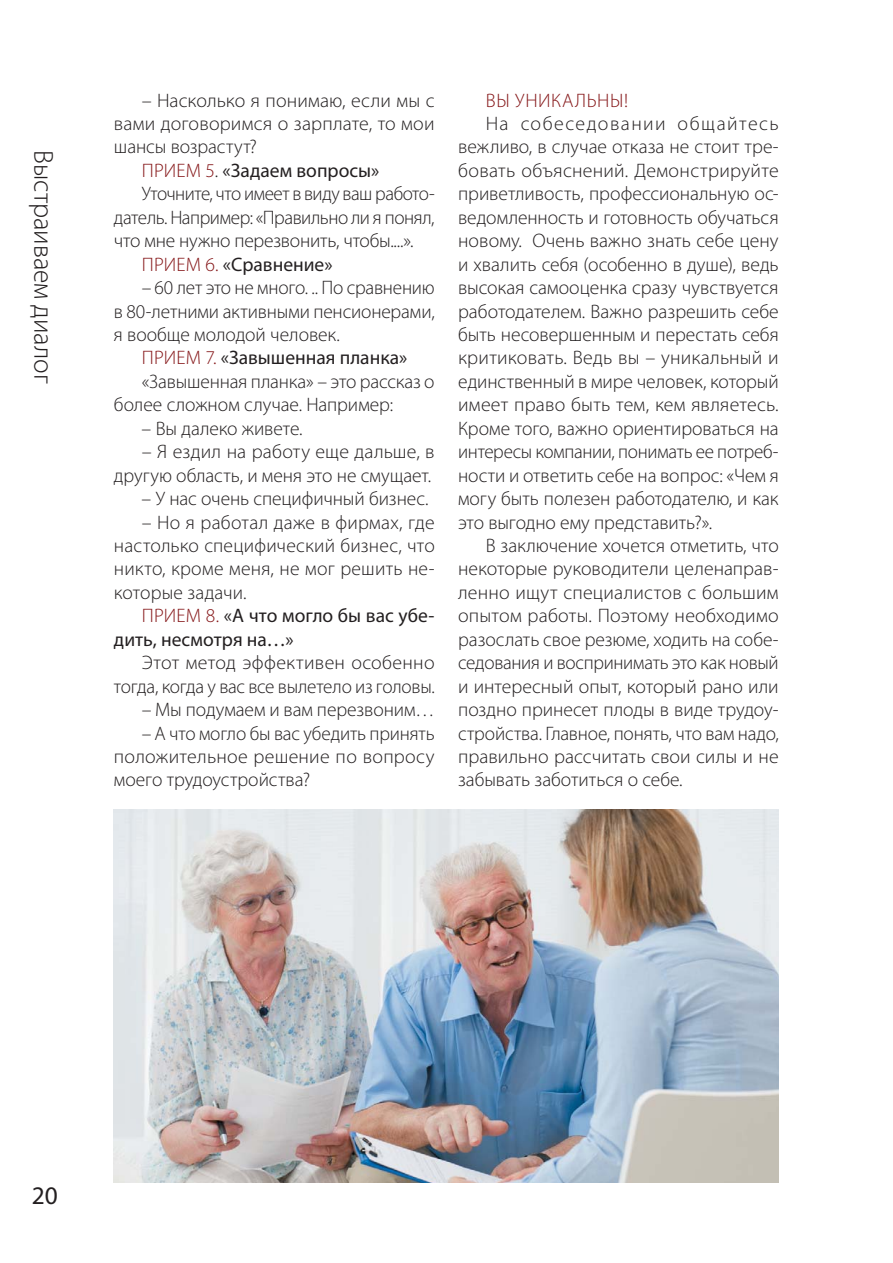
<style>
.page{position:relative;width:893px;height:1263px;background:#fff}
.page>*{position:absolute;margin:0;border:0;box-sizing:border-box;transform-origin:0 0}
.t1{font:300 27.3px "Myriad Pro";color:#231f20}
.t2{font:25.35px "Myriad Pro";color:#231f20}
.t3{font:300 19.5px/23.4px "Myriad Pro";color:#231f20;text-align:justify}
.t4{font:19.5px/23.4px "Myriad Pro";color:#231f20}
.t5{font:300 19.5px "Myriad Pro";letter-spacing:-.025em;color:#231f20}
.t6{font:300 19.5px "Myriad Pro";letter-spacing:-.02em;color:#231f20}
.t7{font:300 19.5px "Myriad Pro";letter-spacing:.03em;color:#851618}
.s1{font-weight:300;color:#851618}
.s2{font-weight:300}
</style>
<div class="page">
<img style="left:114px;top:810px;width:665px;height:372px">
<h1 class="t1" style="left:54px;top:150px;width:235px;rotate:90deg">Выстраиваем диалог</h1>
<p class="t3" style="left:142px;top:90px;width:294px">– Насколько я понимаю, если мы с</p>
<p class="t3" style="left:114px;top:113px;width:322px">вами договоримся о зарплате, то мои</p>
<p class="t3" style="left:114px;top:137px;width:144px">шансы возрастут?</p>
<p class="t4" style="left:142px;top:158px;width:239px"><span class="s1">ПРИЕМ 5</span><span class="s2">.</span> «Задаем вопросы»</p>
<p class="t6" style="left:142px;top:186px;width:295px">Уточните, что имеет в виду ваш работо-</p>
<p class="t5" style="left:114px;top:210px;width:322px">датель. Например: «Правильно ли я понял,</p>
<p class="t3" style="left:114px;top:230px;width:301px">что мне нужно перезвонить, чтобы....».</p>
<p class="t4" style="left:142px;top:252px;width:192px"><span class="s1">ПРИЕМ 6.</span> «Сравнение»</p>
<p class="t3" style="left:114px;top:277px;width:322px;text-indent:28px">– 60 лет это не много. .. По сравнению в 80-летними активными пенсионерами, я вообще молодой человек.</p>
<p class="t4" style="left:142px;top:346px;width:267px"><span class="s1">ПРИЕМ 7.</span> «Завышенная планка»</p>
<p class="t3" style="left:142px;top:371px;width:294px">«Завышенная планка» – это рассказ о</p>
<p class="t3" style="left:114px;top:394px;width:281px">более сложном случае. Например:</p>
<p class="t3" style="left:142px;top:418px;width:162px">– Вы далеко живете.</p>
<p class="t3" style="left:114px;top:441px;width:322px;text-align:right">– Я ездил на работу еще дальше, в другую область, и меня это не смущает.</p>
<p class="t3" style="left:142px;top:488px;width:288px">– У нас очень специфичный бизнес.</p>
<p class="t3" style="left:114px;top:512px;width:322px;text-indent:28px">– Но я работал даже в фирмах, где настолько специфический бизнес, что никто, кроме меня, не мог решить не&shy;которые задачи.</p>
<p class="t4" style="left:114px;top:604px;width:322px;text-indent:28px"><span class="s1">ПРИЕМ 8.</span> «А что могло бы вас убе&shy;дить, несмотря на…»</p>
<p class="t3" style="left:114px;top:652px;width:322px;text-align:right">Этот метод эффективен особенно тогда, когда у вас все вылетело из головы.</p>
<p class="t3" style="left:142px;top:699px;width:294px">– Мы подумаем и вам перезвоним…</p>
<p class="t3" style="left:114px;top:723px;width:322px;text-indent:28px">– А что могло бы вас убедить принять положительное решение по вопросу моего трудоустройства?</p>
<p class="t7" style="left:486px;top:93px;width:144px">ВЫ УНИКАЛЬНЫ!</p>
<p class="t3" style="left:458px;top:113px;width:322px;text-indent:28px">На собеседовании общайтесь вежливо, в случае отказа не стоит тре&shy;бовать объяснений. Демонстрируйте приветливость, профессиональную ос&shy;ведомленность и готовность обучаться новому. Очень важно знать себе цену и хвалить себя (особенно в душе), ведь высокая самооценка сразу чувствуется работодателем. Важно разрешить себе быть несовершенным и перестать себя критиковать. Ведь вы – уникальный и единственный в мире человек, который имеет право быть тем, кем являетесь.<br>Кроме того, важно ориентироваться на интересы компании, понимать ее потреб&shy;ности и ответить себе на вопрос: «Чем я могу быть полезен работодателю, и как это выгодно ему представить?».</p>
<p class="t3" style="left:458px;top:535px;width:322px;text-indent:28px">В заключение хочется отметить, что некоторые руководители целенаправ&shy;ленно ищут специалистов с большим опытом работы. Поэтому необходимо разослать свое резюме, ходить на собе&shy;седования и воспринимать это как новый и интересный опыт, который рано или поздно принесет плоды в виде трудоу&shy;стройства. Главное, понять, что вам надо, правильно рассчитать свои силы и не забывать заботиться о себе.</p>
<p class="t2" style="left:32px;top:1181px;width:28px">20</p>
</div>
